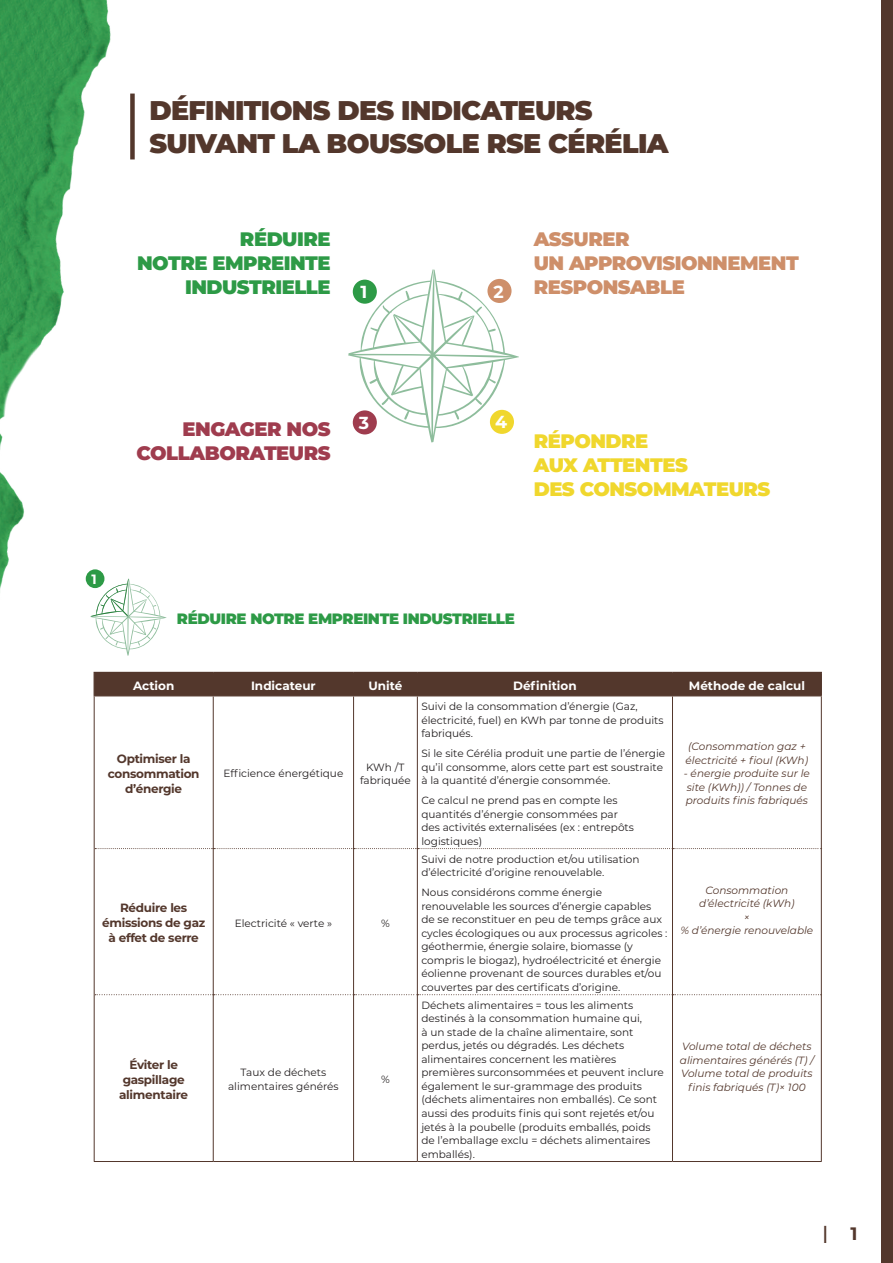
<style>
.page{position:relative;width:893px;height:1263px;background:#fff}
.page>*{position:absolute;margin:0;border:0;box-sizing:border-box;transform-origin:0 0}
.t1{font:900 27px/33px "Montserrat";letter-spacing:-.025em;color:#53372c}
.t2{font:24.45px "Montserrat";color:#53372c;scale:1.04 1}
.t3{font:900 19.5px/24px "Montserrat";letter-spacing:-.025em;color:#ce8f6a}
.t4{font:900 19.5px/24px "Montserrat";letter-spacing:-.025em;color:#f0d72d}
.t5{font:900 19.5px/24px "Montserrat";letter-spacing:-.025em;color:#2d9a46;text-align:right}
.t6{font:900 19.5px/24px "Montserrat";letter-spacing:-.025em;color:#9f3c4e;text-align:right}
.t7{font:700 17.4px "Montserrat";color:#fff}
.t8{font:900 15px "Montserrat";letter-spacing:-.025em;color:#2d9a46}
.t9{font:700 13.5px "Montserrat";color:#fff}
.t10{font:700 12px/15px "Montserrat";letter-spacing:-.025em;color:#53372c;text-align:center}
.t11{font:700 12px "Montserrat";color:#fff}
.t12{font:10.5px/13.5px "Montserrat";color:#231f20}
.t13{font:italic 10.5px/13.5px "Montserrat";color:#53372c}
.s1{font-weight:700;font-size:18px}
</style>
<div class="page">
<div style="left:882px;top:0;width:11px;height:1263px;background:#53372c"></div>
<img style="left:0;top:0;width:699px;height:1162px">
<div style="left:130px;top:94px;width:5px;height:65px;background:#53372c"></div>
<hr style="left:94px;top:696px;width:1px;height:152px;background:#53372c">
<hr style="left:821px;top:696px;width:1px;height:152px;background:#53372c">
<hr style="left:94px;top:848px;width:1px;height:147px;background:#53372c">
<hr style="left:821px;top:848px;width:1px;height:147px;background:#53372c">
<hr style="left:94px;top:995px;width:1px;height:166px;background:#53372c">
<hr style="left:821px;top:995px;width:1px;height:166px;background:#53372c">
<hr style="left:94px;top:1161px;width:119px;height:1px;background:#53372c">
<hr style="left:213px;top:1161px;width:141px;height:1px;background:#53372c">
<hr style="left:354px;top:1161px;width:63px;height:1px;background:#53372c">
<hr style="left:417px;top:1161px;width:255px;height:1px;background:#53372c">
<hr style="left:672px;top:1161px;width:150px;height:1px;background:#53372c">
<svg style="left:95px;top:848px;width:726px;height:1px"></svg>
<svg style="left:95px;top:994px;width:727px;height:1px"></svg>
<hr style="left:213px;top:696px;width:1px;height:152px;background:#53372c">
<hr style="left:353px;top:696px;width:1px;height:152px;background:#53372c">
<hr style="left:417px;top:696px;width:1px;height:152px;background:#53372c">
<hr style="left:672px;top:696px;width:1px;height:152px;background:#53372c">
<hr style="left:213px;top:848px;width:1px;height:147px;background:#53372c">
<hr style="left:353px;top:848px;width:1px;height:147px;background:#53372c">
<hr style="left:417px;top:848px;width:1px;height:147px;background:#53372c">
<hr style="left:672px;top:848px;width:1px;height:147px;background:#53372c">
<hr style="left:213px;top:995px;width:1px;height:166px;background:#53372c">
<hr style="left:353px;top:995px;width:1px;height:166px;background:#53372c">
<hr style="left:417px;top:995px;width:1px;height:166px;background:#53372c">
<hr style="left:672px;top:995px;width:1px;height:166px;background:#53372c">
<div style="left:94px;top:672px;width:728px;height:24px;background:#53372c"></div>
<svg style="left:90px;top:579px;width:77px;height:77px"></svg>
<div style="left:86px;top:569px;width:18px;height:19px;background:#2d9a46;border-radius:50%"></div>
<svg style="left:348px;top:269px;width:171px;height:174px"></svg>
<h1 class="t1" style="left:149px;top:92px;width:521px">DÉFINITIONS DES INDICATEURS<br>SUIVANT LA BOUSSOLE RSE CÉRÉLIA</h1>
<h3 class="t5" style="left:137px;top:226px;width:195px">RÉDUIRE<br>NOTRE EMPREINTE<br>INDUSTRIELLE</h3>
<h3 class="t3" style="left:534px;top:226px;width:267px">ASSURER<br>UN APPROVISIONNEMENT<br>RESPONSABLE</h3>
<h3 class="t7" style="left:494px;top:279px;width:12px">2</h3>
<h3 class="t7" style="left:361px;top:280px;width:8px">1</h3>
<h3 class="t6" style="left:137px;top:416px;width:196px">ENGAGER NOS<br>COLLABORATEURS</h3>
<h3 class="t7" style="left:359px;top:410px;width:12px">3</h3>
<h3 class="t7" style="left:495px;top:410px;width:14px">4</h3>
<h3 class="t4" style="left:534px;top:428px;width:238px">RÉPONDRE<br>AUX ATTENTES<br>DES CONSOMMATEURS</h3>
<p class="t9" style="left:91px;top:569px;width:7px">1</p>
<h3 class="t8" style="left:177px;top:607px;width:340px">RÉDUIRE NOTRE EMPREINTE INDUSTRIELLE</h3>
<p class="t11" style="left:133px;top:677px;width:43px">Action</p>
<p class="t11" style="left:251px;top:677px;width:66px">Indicateur</p>
<p class="t11" style="left:368px;top:677px;width:35px">Unité</p>
<p class="t11" style="left:513px;top:677px;width:65px">Définition</p>
<p class="t11" style="left:689px;top:677px;width:118px">Méthode de calcul</p>
<p class="t10" style="left:108px;top:751px;width:93px">Optimiser la consommation d’énergie</p>
<p class="t12" style="left:223px;top:766px;width:121px">Efficience énergétique</p>
<p class="t12" style="left:360px;top:760px;width:52px;text-align:center">KWh /T fabriquée</p>
<p class="t12" style="left:421px;top:699px;width:244px">Suivi de la consommation d’énergie (Gaz, électricité, fuel) en KWh par tonne de produits fabriqués.</p>
<p class="t12" style="left:421px;top:746px;width:245px">Si le site Cérélia produit une partie de l’énergie qu’il consomme, alors cette part est soustraite à la quantité d’énergie consommée.</p>
<p class="t12" style="left:421px;top:793px;width:214px">Ce calcul ne prend pas en compte les quantités d’énergie consommées par des activités externalisées (ex : entrepôts logistiques)</p>
<p class="t13" style="left:686px;top:739px;width:124px">(Consommation gaz + électricité + fioul (KWh)</p>
<p class="t13" style="left:684px;top:767px;width:128px">- énergie produite sur le site (KWh)) / Tonnes de produits finis fabriqués</p>
<p class="t10" style="left:102px;top:900px;width:105px">Réduire les émissions de gaz à effet de serre</p>
<p class="t12" style="left:235px;top:916px;width:99px">Electricité « verte »</p>
<p class="t12" style="left:381px;top:916px;width:10px">%</p>
<p class="t10" style="left:119px;top:1056px;width:71px">Éviter le gaspillage alimentaire</p>
<p class="t12" style="left:228px;top:1065px;width:112px;text-align:center">Taux de déchets alimentaires générés</p>
<p class="t12" style="left:381px;top:1072px;width:10px">%</p>
<p class="t12" style="left:421px;top:852px;width:220px">Suivi de notre production et/ou utilisation d’électricité d’origine renouvelable.</p>
<p class="t12" style="left:421px;top:885px;width:248px">Nous considérons comme énergie renouvelable les sources d’énergie capables<br>de se reconstituer en peu de temps grâce aux cycles écologiques ou aux processus agricoles : géothermie, énergie solaire, biomasse (y compris le biogaz), hydroélectricité et énergie éolienne provenant de sources durables et/ou couvertes par des certificats d’origine.</p>
<p class="t13" style="left:680px;top:883px;width:134px;text-align:center">Consommation d’électricité (kWh)<br>×<br>% d’énergie renouvelable</p>
<p class="t12" style="left:421px;top:998px;width:244px">Déchets alimentaires = tous les aliments destinés à la consommation humaine qui,<br>à un stade de la chaîne alimentaire, sont perdus, jetés ou dégradés. Les déchets alimentaires concernent les matières premières surconsommées et peuvent inclure également le sur-grammage des produits (déchets alimentaires non emballés). Ce sont aussi des produits finis qui sont rejetés et/ou jetés à la poubelle (produits emballés, poids de l’emballage exclu = déchets alimentaires emballés).</p>
<p class="t13" style="left:680px;top:1039px;width:136px;text-align:center">Volume total de déchets alimentaires générés (T) /<br>Volume total de produits finis fabriqués (T)× 100</p>
<h2 class="t2" style="left:821px;top:1218px;width:36px">I <span class="s1">1</span></h2>
</div>
